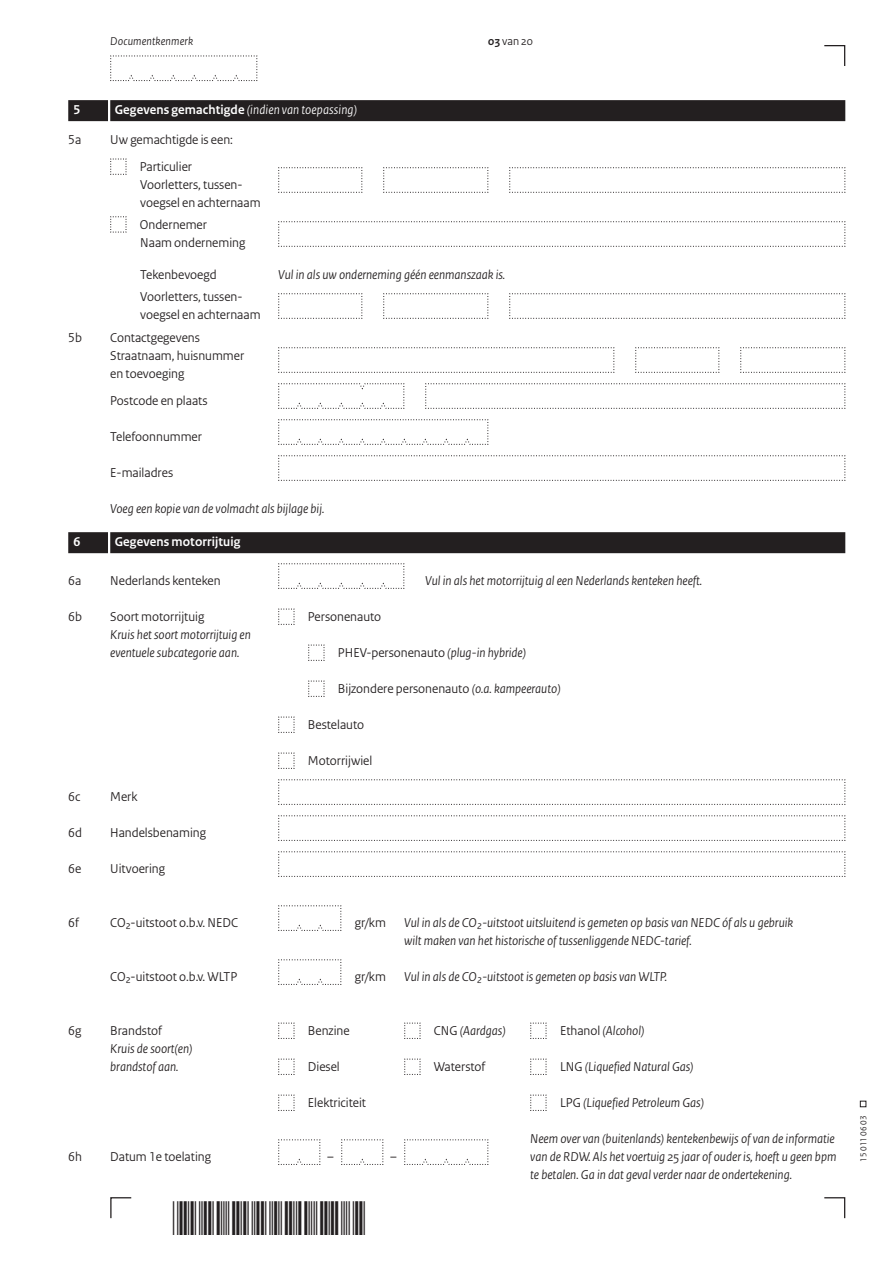
<style>
.page{position:relative;width:893px;height:1263px;background:#fff}
.page>*{position:absolute;margin:0;border:0;box-sizing:border-box;transform-origin:0 0}
.t1{font:italic 13.5px/18px "Rijksoverheid Sans Heading";color:#231f20}
.t2{font:13.5px/18px "Rijksoverheid Sans Heading";color:#231f20}
.t3{font:italic 13.5px "Rijksoverheid Sans Heading";letter-spacing:.01em;color:#fff}
.t4{font:700 13.5px "Rijksoverheid Sans Heading";letter-spacing:.01em;color:#fff}
.t5{font:italic 12px "Rijksoverheid Sans Heading";letter-spacing:.015em;color:#231f20}
.t6{font:12px "Rijksoverheid Sans Heading";color:#231f20}
.t7{font:9px "Rijksoverheid Sans Heading";color:#231f20}
.s1{font-weight:700}
.s2{font-weight:700;font-style:normal}
.s3{font-style:italic}
.s4{font-style:normal}
</style>
<div class="page">
<svg style="left:824px;top:1197px;width:22px;height:22px"></svg>
<svg style="left:110px;top:1197px;width:22px;height:22px"></svg>
<svg style="left:824px;top:45px;width:22px;height:21px"></svg>
<svg style="left:860px;top:1101px;width:6px;height:6px"></svg>
<div style="left:110px;top:100px;width:735px;height:21px;background:#231f20"></div>
<div style="left:68px;top:100px;width:40px;height:21px;background:#231f20"></div>
<div style="left:110px;top:532px;width:735px;height:21px;background:#231f20"></div>
<div style="left:68px;top:532px;width:40px;height:21px;background:#231f20"></div>
<svg style="left:110px;top:158px;width:17px;height:17px"></svg>
<svg style="left:278px;top:167px;width:85px;height:26px"></svg>
<svg style="left:383px;top:167px;width:106px;height:26px"></svg>
<svg style="left:509px;top:167px;width:337px;height:26px"></svg>
<svg style="left:110px;top:216px;width:17px;height:17px"></svg>
<svg style="left:278px;top:221px;width:568px;height:26px"></svg>
<svg style="left:278px;top:293px;width:85px;height:26px"></svg>
<svg style="left:383px;top:293px;width:106px;height:26px"></svg>
<svg style="left:509px;top:293px;width:337px;height:26px"></svg>
<svg style="left:278px;top:347px;width:337px;height:26px"></svg>
<svg style="left:635px;top:347px;width:85px;height:26px"></svg>
<svg style="left:740px;top:347px;width:106px;height:26px"></svg>
<svg style="left:278px;top:383px;width:127px;height:26px"></svg>
<svg style="left:425px;top:383px;width:421px;height:26px"></svg>
<svg style="left:278px;top:419px;width:211px;height:26px"></svg>
<svg style="left:278px;top:455px;width:568px;height:26px"></svg>
<svg style="left:278px;top:563px;width:127px;height:26px"></svg>
<svg style="left:278px;top:608px;width:17px;height:17px"></svg>
<svg style="left:308px;top:644px;width:17px;height:17px"></svg>
<svg style="left:308px;top:680px;width:17px;height:17px"></svg>
<svg style="left:278px;top:716px;width:17px;height:17px"></svg>
<svg style="left:278px;top:752px;width:17px;height:17px"></svg>
<svg style="left:278px;top:779px;width:568px;height:26px"></svg>
<svg style="left:278px;top:815px;width:568px;height:26px"></svg>
<svg style="left:278px;top:851px;width:568px;height:26px"></svg>
<svg style="left:278px;top:905px;width:64px;height:26px"></svg>
<svg style="left:278px;top:959px;width:64px;height:26px"></svg>
<svg style="left:278px;top:1022px;width:17px;height:17px"></svg>
<svg style="left:278px;top:1058px;width:17px;height:17px"></svg>
<svg style="left:278px;top:1094px;width:17px;height:17px"></svg>
<svg style="left:404px;top:1022px;width:17px;height:17px"></svg>
<svg style="left:404px;top:1058px;width:17px;height:17px"></svg>
<svg style="left:530px;top:1022px;width:17px;height:17px"></svg>
<svg style="left:530px;top:1058px;width:17px;height:17px"></svg>
<svg style="left:530px;top:1094px;width:17px;height:17px"></svg>
<svg style="left:278px;top:1139px;width:43px;height:26px"></svg>
<svg style="left:341px;top:1139px;width:43px;height:26px"></svg>
<svg style="left:404px;top:1139px;width:85px;height:26px"></svg>
<svg style="left:110px;top:55px;width:148px;height:26px"></svg>
<p class="t5" style="left:110px;top:34px;width:84px">Documentkenmerk</p>
<p class="t6" style="left:488px;top:34px;width:46px"><span class="s1">03</span> van 20</p>
<p class="t4" style="left:74px;top:102px;width:8px">5</p>
<p class="t3" style="left:115px;top:102px;width:244px"><span class="s2">Gegevens gemachtigde</span> (indien van toepassing)</p>
<p class="t2" style="left:68px;top:131px;width:15px">5a</p>
<p class="t2" style="left:140px;top:126px;width:95px;line-height:27px;text-indent:-30px">Uw gemachtigde is een:<br>Particulier</p>
<p class="t2" style="left:140px;top:176px;width:122px">Voorletters, tussen&shy;voegsel en achternaam</p>
<p class="t2" style="left:140px;top:216px;width:107px">Ondernemer<br>Naam onderneming</p>
<p class="t2" style="left:140px;top:266px;width:78px">Tekenbevoegd</p>
<p class="t1" style="left:278px;top:266px;width:229px">Vul in als uw onderneming géén eenmanszaak is.</p>
<p class="t2" style="left:140px;top:288px;width:122px">Voorletters, tussen&shy;voegsel en achternaam</p>
<p class="t2" style="left:68px;top:329px;width:15px">5b</p>
<p class="t2" style="left:110px;top:329px;width:135px">Contactgegevens<br>Straatnaam, huisnummer en toevoeging</p>
<p class="t2" style="left:110px;top:392px;width:99px">Postcode en plaats</p>
<p class="t2" style="left:110px;top:428px;width:93px">Telefoonnummer</p>
<p class="t2" style="left:110px;top:464px;width:64px">E-mailadres</p>
<p class="t1" style="left:110px;top:500px;width:216px">Voeg een kopie van de volmacht als bijlage bij.</p>
<p class="t4" style="left:74px;top:534px;width:8px">6</p>
<p class="t4" style="left:115px;top:534px;width:127px">Gegevens motorrijtuig</p>
<p class="t2" style="left:68px;top:572px;width:15px">6a</p>
<p class="t2" style="left:110px;top:572px;width:112px">Nederlands kenteken</p>
<p class="t1" style="left:425px;top:572px;width:278px">Vul in als het motorrijtuig al een Nederlands kenteken heeft.</p>
<p class="t2" style="left:68px;top:608px;width:15px">6b</p>
<p class="t2" style="left:110px;top:608px;width:96px">Soort motorrijtuig</p>
<p class="t1" style="left:110px;top:626px;width:142px">Kruis het soort motorrijtuig en eventuele subcategorie aan.</p>
<p class="t2" style="left:308px;top:608px;width:75px">Personenauto</p>
<p class="t2" style="left:338px;top:644px;width:190px">PHEV-personenauto <span class="s3">(plug-in hybride)</span></p>
<p class="t2" style="left:338px;top:680px;width:224px">Bijzondere personenauto <span class="s3">(o.a. kampeerauto)</span></p>
<p class="t2" style="left:308px;top:716px;width:58px">Bestelauto</p>
<p class="t2" style="left:308px;top:752px;width:66px">Motorrijwiel</p>
<p class="t2" style="left:68px;top:788px;width:14px">6c</p>
<p class="t2" style="left:110px;top:788px;width:29px">Merk</p>
<p class="t2" style="left:68px;top:824px;width:15px">6d</p>
<p class="t2" style="left:110px;top:824px;width:97px">Handelsbenaming</p>
<p class="t2" style="left:68px;top:860px;width:15px">6e</p>
<p class="t2" style="left:110px;top:860px;width:56px">Uitvoering</p>
<p class="t2" style="left:68px;top:914px;width:12px">6f</p>
<p class="t2" style="left:110px;top:914px;width:129px">CO2-uitstoot o.b.v. NEDC</p>
<p class="t2" style="left:355px;top:914px;width:33px">gr/km</p>
<p class="t1" style="left:404px;top:914px;width:390px">Vul in als de CO2-uitstoot uitsluitend is gemeten op basis van NEDC óf als u gebruik wilt maken van het historische of tussenliggende NEDC-tarief.</p>
<p class="t2" style="left:110px;top:968px;width:129px">CO2-uitstoot o.b.v. WLTP</p>
<p class="t2" style="left:355px;top:968px;width:33px">gr/km</p>
<p class="t1" style="left:404px;top:968px;width:264px">Vul in als de CO2-uitstoot is gemeten op basis van WLTP.</p>
<p class="t2" style="left:68px;top:1022px;width:15px">6g</p>
<p class="t2" style="left:110px;top:1022px;width:53px">Brandstof</p>
<p class="t1" style="left:110px;top:1040px;width:84px">Kruis de soort(en) brandstof aan.</p>
<p class="t2" style="left:308px;top:1022px;width:43px">Benzine</p>
<p class="t2" style="left:308px;top:1058px;width:33px">Diesel</p>
<p class="t2" style="left:308px;top:1094px;width:60px">Elektriciteit</p>
<p class="t1" style="left:434px;top:1022px;width:73px"><span class="s4">CNG</span> (Aardgas)</p>
<p class="t2" style="left:434px;top:1058px;width:53px">Waterstof</p>
<p class="t1" style="left:560px;top:1022px;width:86px"><span class="s4">Ethanol</span> (Alcohol)</p>
<p class="t1" style="left:560px;top:1058px;width:135px"><span class="s4">LNG</span> (Liquefied Natural Gas)</p>
<p class="t1" style="left:560px;top:1094px;width:146px"><span class="s4">LPG</span> (Liquefied Petroleum Gas)</p>
<p class="t1" style="left:530px;top:1130px;width:306px">Neem over van (buitenlands) kentekenbewijs of van de informatie</p>
<p class="t2" style="left:68px;top:1148px;width:15px">6h</p>
<p class="t2" style="left:110px;top:1148px;width:102px">Datum 1e toelating</p>
<p class="t2" style="left:327px;top:1148px;width:8px">–</p>
<p class="t2" style="left:390px;top:1148px;width:8px">–</p>
<p class="t1" style="left:530px;top:1148px;width:308px">van de RDW. Als het voertuig 25 jaar of ouder is, hoeft u geen bpm te betalen. Ga in dat geval verder naar de ondertekening.</p>
<p class="t7" style="left:858px;top:1161px;width:47px;rotate:-90deg">15 011 06 03</p>
</div>
